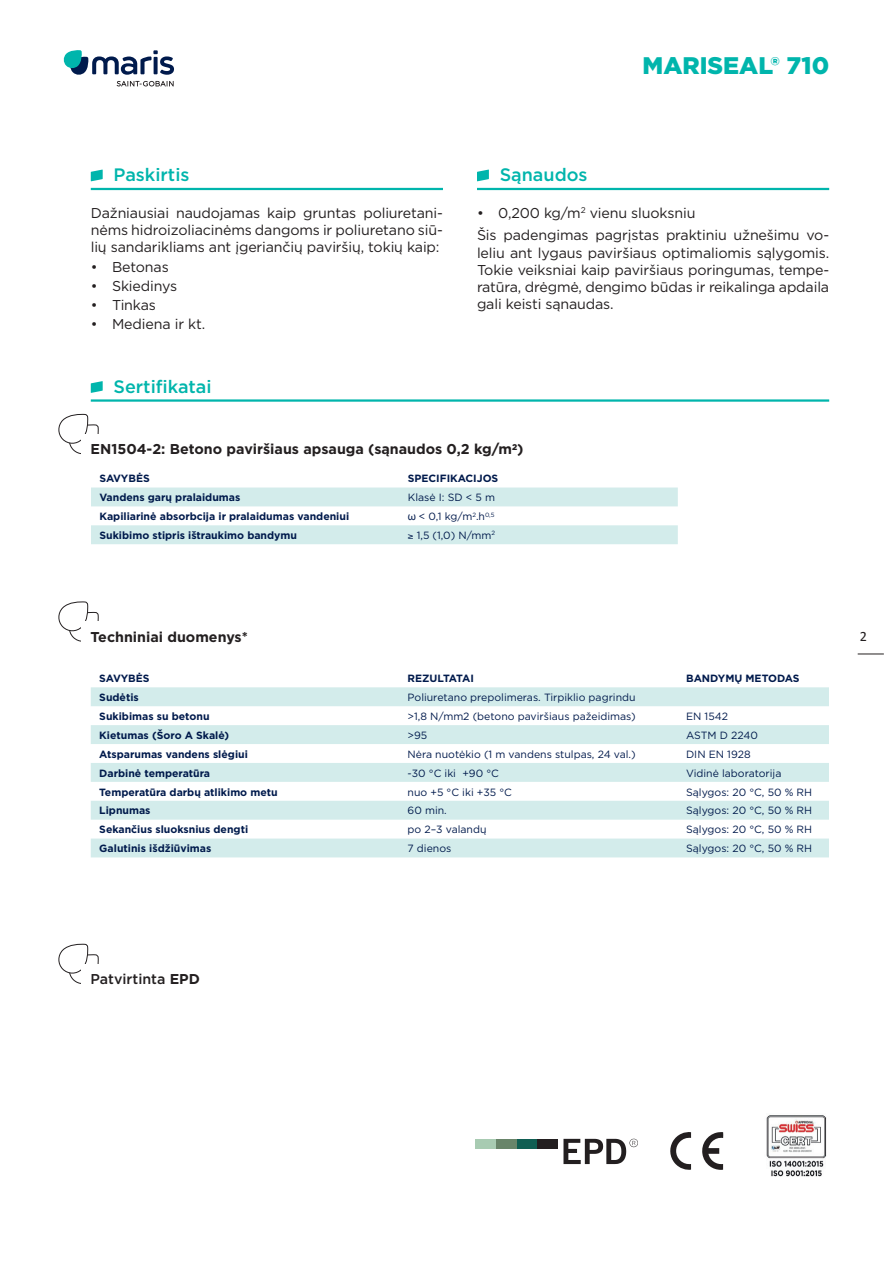
<style>
.page{position:relative;width:893px;height:1263px;background:#fff}
.page>*{position:absolute;margin:0;border:0;box-sizing:border-box;transform-origin:0 0}
.t1{font:900 24px "Gotham";color:#00b5ac}
.Bullet_Header{font:500 18px "Gotham";color:#00b5ac}
.Bullet{font:14.25px/17.1px "Gotham";letter-spacing:-.01em;color:#231f20;text-align:justify}
.TXT_su_ornamentu{font:700 14.25px "Gotham";color:#231f20}
.TXT_su_ornamentu-2{font:500 14.25px "Gotham";color:#231f20}
.t2{font:14.25px "Calibri";color:#231f20}
.Lentele{font:10.5px "Gotham";color:#001a4c}
.Lentele-2{font:700 10.5px "Gotham";color:#001a4c}
.s1{font-family:"Arial"}
.s2{font-weight:700}
</style>
<div class="page">
<svg style="left:63px;top:50px;width:111px;height:36px"></svg>
<svg style="left:858px;top:654px;width:26px;height:1px"></svg>
<hr style="left:91px;top:188px;width:352px;height:2px;background:#00b5ac">
<svg style="left:91px;top:169px;width:12px;height:12px"></svg>
<hr style="left:477px;top:188px;width:352px;height:2px;background:#00b5ac">
<svg style="left:477px;top:169px;width:12px;height:12px"></svg>
<hr style="left:91px;top:399px;width:738px;height:3px;background:#00b5ac">
<svg style="left:91px;top:381px;width:12px;height:12px"></svg>
<svg style="left:58px;top:601px;width:41px;height:41px"></svg>
<div style="left:81px;top:622px;width:18px;height:22px;background:#fff"></div>
<svg style="left:91px;top:687px;width:738px;height:170px;fill:#d3eceb"></svg>
<svg style="left:91px;top:487px;width:587px;height:57px"></svg>
<svg style="left:58px;top:414px;width:41px;height:40px"></svg>
<div style="left:81px;top:434px;width:18px;height:22px;background:#fff"></div>
<svg style="left:58px;top:943px;width:41px;height:41px"></svg>
<div style="left:81px;top:964px;width:18px;height:22px;background:#fff"></div>
<div style="left:517px;top:1139px;width:20px;height:10px;background:#115f53"></div>
<div style="left:496px;top:1139px;width:21px;height:10px;background:#69856a"></div>
<div style="left:475px;top:1139px;width:21px;height:10px;background:#a8cbb2"></div>
<div style="left:537px;top:1139px;width:21px;height:10px;background:#231f20"></div>
<svg style="left:563px;top:1139px;width:75px;height:25px"></svg>
<img style="left:766px;top:1115px;width:61px;height:62px">
<svg style="left:702px;top:1132px;width:21px;height:38px"></svg>
<svg style="left:670px;top:1132px;width:21px;height:38px"></svg>
<h1 class="t1" style="left:643px;top:49px;width:188px">MARISEAL® 710</h1>
<p class="Bullet_Header" style="left:113px;top:163px;width:77px">Paskirtis</p>
<p class="Bullet" style="left:91px;top:204px;width:354px">Dažniausiai naudojamas kaip gruntas poliuretani&shy;nėms hidroizoliacinėms dangoms ir poliuretano siū&shy;lių sandarikliams ant įgeriančių paviršių, tokių kaip:</p>
<p class="Bullet" style="left:91px;top:258px;width:80px">• Betonas</p>
<p class="Bullet" style="left:91px;top:277px;width:88px">• Skiedinys</p>
<p class="Bullet" style="left:91px;top:296px;width:67px">• Tinkas</p>
<p class="Bullet" style="left:91px;top:315px;width:116px">• Mediena ir kt.</p>
<p class="Bullet_Header" style="left:113px;top:375px;width:100px">Sertifikatai</p>
<p class="Bullet_Header" style="left:500px;top:163px;width:89px">Sąnaudos</p>
<p class="Bullet" style="left:477px;top:204px;width:220px">• 0,200 kg/m<sup>2</sup> vienu sluoksniu</p>
<p class="Bullet" style="left:477px;top:227px;width:354px">Šis padengimas pagrįstas praktiniu užnešimu vo&shy;leliu ant lygaus paviršiaus optimaliomis sąlygomis.<br>Tokie veiksniai kaip paviršiaus poringumas, tempe&shy;ratūra, drėgmė, dengimo būdas ir reikalinga apdaila gali keisti sąnaudas.</p>
<p class="TXT_su_ornamentu" style="left:91px;top:440px;width:434px">EN1504-2: Betono paviršiaus apsauga (sąnaudos 0,2 kg/m<sup>2</sup>)</p>
<p class="Lentele-2" style="left:99px;top:472px;width:52px">SAVYBĖS</p>
<p class="Lentele-2" style="left:408px;top:472px;width:92px">SPECIFIKACIJOS</p>
<p class="Lentele-2" style="left:99px;top:490px;width:142px">Vandens garų pralaidumas</p>
<p class="Lentele" style="left:408px;top:491px;width:89px">Klasė I: SD &lt; 5 m</p>
<p class="Lentele-2" style="left:99px;top:509px;width:251px">Kapiliarinė absorbcija ir pralaidumas vandeniui</p>
<p class="Lentele" style="left:408px;top:510px;width:88px"><span class="s1">ω</span> &lt; 0,1 kg/m<sup>2</sup>.h<sup>0,5</sup></p>
<p class="Lentele-2" style="left:99px;top:528px;width:199px">Sukibimo stipris ištraukimo bandymu</p>
<p class="Lentele" style="left:408px;top:528px;width:89px">≥ 1,5 (1,0) N/mm<sup>2</sup></p>
<p class="TXT_su_ornamentu" style="left:91px;top:627px;width:159px">Techniniai duomenys*</p>
<p class="Lentele-2" style="left:99px;top:671px;width:52px">SAVYBĖS</p>
<p class="Lentele-2" style="left:408px;top:671px;width:68px">REZULTATAI</p>
<p class="Lentele-2" style="left:686px;top:671px;width:115px">BANDYMŲ METODAS</p>
<p class="Lentele-2" style="left:99px;top:690px;width:41px">Sudėtis</p>
<p class="Lentele" style="left:408px;top:690px;width:229px">Poliuretano prepolimeras. Tirpiklio pagrindu</p>
<p class="Lentele-2" style="left:99px;top:709px;width:112px">Sukibimas su betonu</p>
<p class="Lentele" style="left:408px;top:709px;width:230px">&gt;1,8 N/mm2 (betono paviršiaus pažeidimas)</p>
<p class="Lentele" style="left:686px;top:709px;width:43px">EN 1542</p>
<p class="Lentele-2" style="left:99px;top:728px;width:131px">Kietumas (Šoro A Skalė)</p>
<p class="Lentele" style="left:408px;top:728px;width:21px">&gt;95</p>
<p class="Lentele" style="left:686px;top:728px;width:73px">ASTM D 2240</p>
<p class="Lentele-2" style="left:99px;top:747px;width:150px">Atsparumas vandens slėgiui</p>
<p class="Lentele" style="left:408px;top:747px;width:230px">Nėra nuotėkio (1 m vandens stulpas, 24 val.)</p>
<p class="Lentele" style="left:686px;top:747px;width:66px">DIN EN 1928</p>
<p class="Lentele-2" style="left:99px;top:766px;width:112px">Darbinė temperatūra</p>
<p class="Lentele" style="left:408px;top:766px;width:93px">-30 °C iki +90 °C</p>
<p class="Lentele" style="left:686px;top:766px;width:97px">Vidinė laboratorija</p>
<p class="Lentele-2" style="left:99px;top:785px;width:180px">Temperatūra darbų atlikimo metu</p>
<p class="Lentele" style="left:408px;top:785px;width:106px">nuo +5 °C iki +35 °C</p>
<p class="Lentele" style="left:686px;top:785px;width:128px">Sąlygos: 20 °C, 50 % RH</p>
<p class="Lentele-2" style="left:99px;top:804px;width:53px">Lipnumas</p>
<p class="Lentele" style="left:408px;top:804px;width:41px">60 min.</p>
<p class="Lentele" style="left:686px;top:804px;width:128px">Sąlygos: 20 °C, 50 % RH</p>
<p class="Lentele-2" style="left:99px;top:823px;width:150px">Sekančius sluoksnius dengti</p>
<p class="Lentele" style="left:408px;top:823px;width:80px">po 2–3 valandų</p>
<p class="Lentele" style="left:686px;top:823px;width:128px">Sąlygos: 20 °C, 50 % RH</p>
<p class="Lentele-2" style="left:99px;top:841px;width:114px">Galutinis išdžiūvimas</p>
<p class="Lentele" style="left:408px;top:842px;width:45px">7 dienos</p>
<p class="Lentele" style="left:686px;top:842px;width:128px">Sąlygos: 20 °C, 50 % RH</p>
<p class="t2" style="left:860px;top:626px;width:9px">2</p>
<p class="TXT_su_ornamentu-2" style="left:91px;top:970px;width:111px">Patvirtinta <span class="s2">EPD</span></p>
</div>
